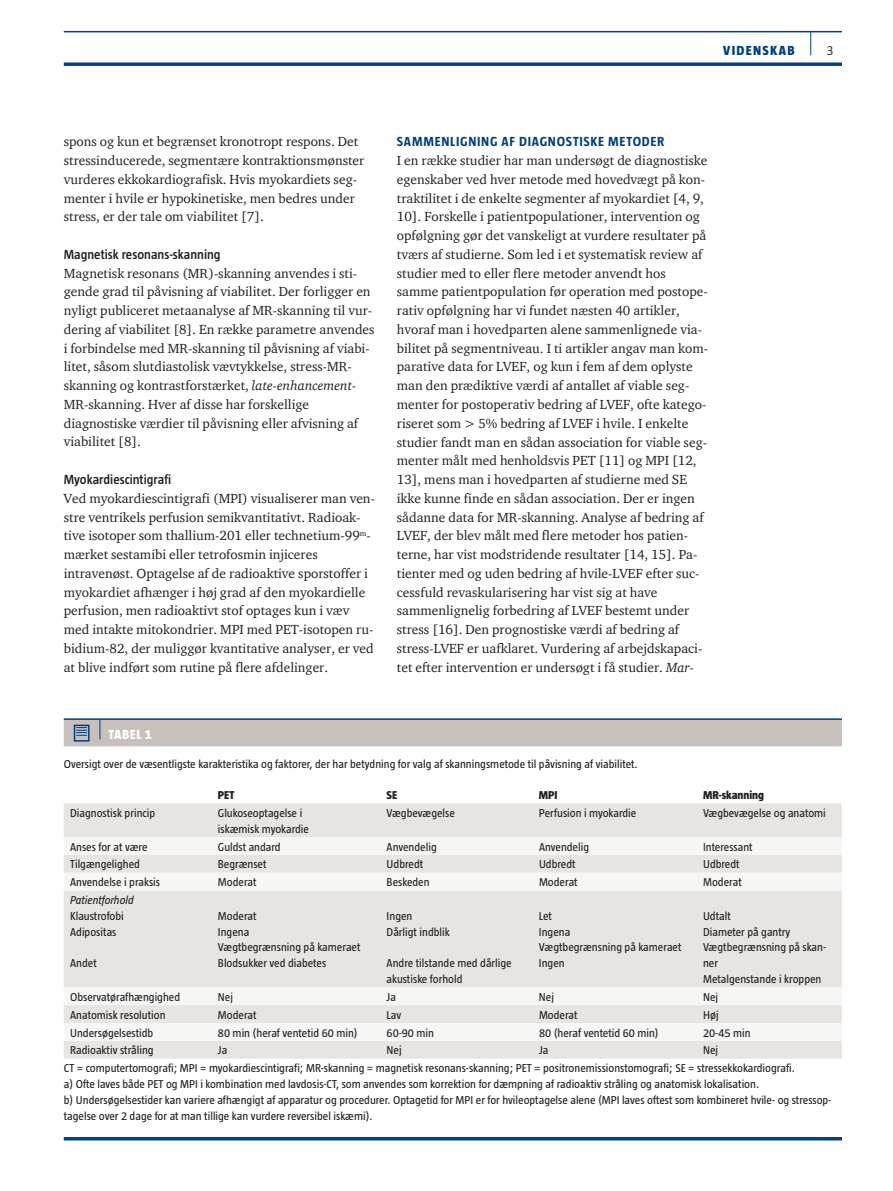
<style>
.page{position:relative;width:893px;height:1191px;background:#fff}
.page>*{position:absolute;margin:0;border:0;box-sizing:border-box;transform-origin:0 0}
.t1{font:13.5px/18.8px "ITC Charter Com";color:#231f20}
.t2{font:600 13.5px "Taz";color:#231f20}
.t3{font:700 13.5px "Taz";letter-spacing:.055em;color:#014081}
.t4{font:800 13.5px "Taz";letter-spacing:.095em;color:#014081}
.t5{font:800 13.5px "Taz";color:#fff}
.t6{font:300 13.5px "Taz";color:#231f20}
.t7{font:11.7px/15.8px "Taz";color:#231f20}
.t8{font:800 11.7px "Taz";color:#231f20}
.t9{font:italic 11.7px "Taz";color:#231f20}
.s1{font-style:italic}
</style>
<div class="page">
<hr style="left:64px;top:31px;width:778px;height:1px;background:#014081">
<svg style="left:64px;top:62px;width:778px;height:4px;background:#235991"></svg>
<svg style="left:810px;top:32px;width:1px;height:23px"></svg>
<hr style="left:64px;top:718px;width:36px;height:2px;background:#014081">
<hr style="left:100px;top:718px;width:742px;height:2px;background:#014081">
<div style="left:64px;top:719px;width:778px;height:27px;background:#c7c0bc"></div>
<div style="left:64px;top:803px;width:778px;height:255px;background:#e7e4e2"></div>
<svg style="left:64px;top:837px;width:778px;height:203px;fill:#e7e4e2"></svg>
<hr style="left:64px;top:1137px;width:778px;height:3px;background:#014081">
<p class="t4" style="left:723px;top:43px;width:73px">VIDENSKAB</p>
<p class="t6" style="left:827px;top:43px;width:8px">3</p>
<p class="t1" style="left:64px;top:132px;width:302px">spons og kun et begrænset kronotropt respons. Det stressinducerede, segmentære kontraktionsmønster vurderes ekkokardiografisk. Hvis myokardiets seg&shy;menter i hvile er hypokinetiske, men bedres under stress, er der tale om viabilitet [7].</p>
<p class="t2" style="left:64px;top:247px;width:158px">Magnetisk resonans-skanning</p>
<p class="t1" style="left:64px;top:263px;width:312px">Magnetisk resonans (MR)-skanning anvendes i sti&shy;gende grad til påvisning af viabilitet. Der forligger en nyligt publiceret metaanalyse af MR-skanning til vur&shy;dering af viabilitet [8]. En række parametre anvendes i forbindelse med MR-skanning til påvisning af viabi&shy;litet, såsom slutdiastolisk vævtykkelse, stress-MR&shy;skanning og kontrastforstærket, <span class="s1">late-enhancement-</span>MR-skanning. Hver af disse har forskellige diagnostiske værdier til påvisning eller afvisning af viabilitet [8].</p>
<p class="t2" style="left:64px;top:472px;width:109px">Myokardiescintigrafi</p>
<p class="t1" style="left:64px;top:488px;width:313px">Ved myokardiescintigrafi (MPI) visualiserer man ven&shy;stre ventrikels perfusion semikvantitativt. Radioak&shy;tive isotoper som thallium-201 eller technetium-99<sup>m&shy;</sup>mærket sestamibi eller tetrofosmin injiceres intravenøst. Optagelse af de radioaktive sporstoffer i myokardiet afhænger i høj grad af den myokardielle perfusion, men radioaktivt stof optages kun i væv med intakte mitokondrier. MPI med PET-isotopen ru&shy;bidium-82, der muliggør kvantitative analyser, er ved at blive indført som rutine på flere afdelinger.</p>
<p class="t3" style="left:397px;top:134px;width:269px">SAMMENLIGNING AF DIAGNOSTISKE METODER</p>
<p class="t1" style="left:397px;top:151px;width:313px">I en række studier har man undersøgt de diagnostiske egenskaber ved hver metode med hovedvægt på kon&shy;traktilitet i de enkelte segmenter af myokardiet [4, 9, 10]. Forskelle i patientpopulationer, intervention og opfølgning gør det vanskeligt at vurdere resultater på tværs af studierne. Som led i et systematisk review af studier med to eller flere metoder anvendt hos samme patientpopulation før operation med postope&shy;rativ opfølgning har vi fundet næsten 40 artikler, hvoraf man i hovedparten alene sammenlignede via&shy;bilitet på segmentniveau. I ti artikler angav man kom&shy;parative data for LVEF, og kun i fem af dem oplyste man den prædiktive værdi af antallet af viable seg&shy;menter for postoperativ bedring af LVEF, ofte katego&shy;riseret som &gt; 5% bedring af LVEF i hvile. I enkelte studier fandt man en sådan association for viable seg&shy;menter målt med henholdsvis PET [11] og MPI [12, 13], mens man i hovedparten af studierne med SE ikke kunne finde en sådan association. Der er ingen sådanne data for MR-skanning. Analyse af bedring af LVEF, der blev målt med flere metoder hos patien&shy;terne, har vist modstridende resultater [14, 15]. Pa&shy;tienter med og uden bedring af hvile-LVEF efter suc&shy;cessfuld revaskularisering har vist sig at have sammenlignelig forbedring af LVEF bestemt under stress [16]. Den prognostiske værdi af bedring af stress-LVEF er uafklaret. Vurdering af arbejdskapaci&shy;tet efter intervention er undersøgt i få studier. <span class="s1">Mar-</span></p>
<p class="t5" style="left:108px;top:727px;width:8px">Tabe</p>
<p class="t5" style="left:136px;top:727px;width:17px">l 1</p>
<p class="t7" style="left:64px;top:756px;width:575px">Oversigt over de væsentligste karakteristika og faktorer, der har betydning for valg af skanningsmetode til påvisning af viabilitet.</p>
<p class="t8" style="left:218px;top:788px;width:18px">PET</p>
<p class="t8" style="left:387px;top:788px;width:12px">SE</p>
<p class="t8" style="left:539px;top:788px;width:20px">MPI</p>
<p class="t8" style="left:703px;top:788px;width:63px">MR-skanning</p>
<p class="t7" style="left:70px;top:805px;width:87px">Diagnostisk princip</p>
<p class="t7" style="left:218px;top:805px;width:93px">Glukoseoptagelse i iskæmisk myokardie</p>
<p class="t7" style="left:387px;top:805px;width:70px">Vægbevægelse</p>
<p class="t7" style="left:539px;top:805px;width:99px">Perfusion i myokardie</p>
<p class="t7" style="left:703px;top:805px;width:124px">Vægbevægelse og anatomi</p>
<p class="t7" style="left:70px;top:838px;width:79px">Anses for at være</p>
<p class="t7" style="left:218px;top:838px;width:64px">Guldst andard</p>
<p class="t7" style="left:387px;top:838px;width:52px">Anvendelig</p>
<p class="t7" style="left:539px;top:838px;width:52px">Anvendelig</p>
<p class="t7" style="left:703px;top:838px;width:51px">Interessant</p>
<p class="t7" style="left:70px;top:856px;width:71px">Tilgængelighed</p>
<p class="t7" style="left:218px;top:856px;width:50px">Begrænset</p>
<p class="t7" style="left:387px;top:856px;width:38px">Udbredt</p>
<p class="t7" style="left:539px;top:856px;width:38px">Udbredt</p>
<p class="t7" style="left:703px;top:856px;width:38px">Udbredt</p>
<p class="t7" style="left:70px;top:874px;width:92px">Anvendelse i praksis</p>
<p class="t7" style="left:218px;top:874px;width:40px">Moderat</p>
<p class="t7" style="left:387px;top:874px;width:45px">Beskeden</p>
<p class="t7" style="left:539px;top:874px;width:40px">Moderat</p>
<p class="t7" style="left:703px;top:874px;width:40px">Moderat</p>
<p class="t9" style="left:70px;top:893px;width:65px">Patientforhold</p>
<p class="t7" style="left:70px;top:908px;width:55px">Klaustrofobi<br>Adipositas</p>
<p class="t7" style="left:70px;top:955px;width:28px">Andet</p>
<p class="t7" style="left:539px;top:908px;width:144px">Let<br>Ingena<br>Vægtbegrænsning på kameraet<br>Ingen</p>
<p class="t7" style="left:703px;top:908px;width:125px">Udtalt<br>Diameter på gantry<br>Vægtbegrænsning på skan&shy;ner<br>Metalgenstande i kroppen</p>
<p class="t7" style="left:218px;top:908px;width:144px">Moderat<br>Ingena<br>Vægtbegrænsning på kameraet<br>Blodsukker ved diabetes</p>
<p class="t7" style="left:387px;top:908px;width:65px">Ingen<br>Dårligt indblik</p>
<p class="t7" style="left:387px;top:955px;width:127px">Andre tilstande med dårlige akustiske forhold</p>
<p class="t7" style="left:70px;top:989px;width:112px">Observatørafhængighed</p>
<p class="t7" style="left:218px;top:989px;width:17px">Nej</p>
<p class="t7" style="left:387px;top:989px;width:11px">Ja</p>
<p class="t7" style="left:539px;top:989px;width:17px">Nej</p>
<p class="t7" style="left:703px;top:989px;width:17px">Nej</p>
<p class="t7" style="left:70px;top:1006px;width:97px">Anatomisk resolution</p>
<p class="t7" style="left:218px;top:1006px;width:40px">Moderat</p>
<p class="t7" style="left:387px;top:1006px;width:16px">Lav</p>
<p class="t7" style="left:539px;top:1006px;width:40px">Moderat</p>
<p class="t7" style="left:703px;top:1006px;width:17px">Høj</p>
<p class="t7" style="left:70px;top:1024px;width:85px">Undersøgelsestidb</p>
<p class="t7" style="left:218px;top:1024px;width:141px">80 min (heraf ventetid 60 min)</p>
<p class="t7" style="left:387px;top:1024px;width:49px">60-90 min</p>
<p class="t7" style="left:539px;top:1024px;width:121px">80 (heraf ventetid 60 min)</p>
<p class="t7" style="left:703px;top:1024px;width:49px">20-45 min</p>
<p class="t7" style="left:70px;top:1042px;width:85px">Radioaktiv stråling</p>
<p class="t7" style="left:218px;top:1042px;width:11px">Ja</p>
<p class="t7" style="left:387px;top:1042px;width:17px">Nej</p>
<p class="t7" style="left:539px;top:1042px;width:11px">Ja</p>
<p class="t7" style="left:64px;top:1041px;width:732px;line-height:17.9px;text-indent:639px">Nej<br>CT = computertomografi; MPI = myokardiescintigrafi; MR-skanning = magnetisk resonans-skanning; PET = positronemissionstomografi; SE = stressekkokardiografi.</p>
<p class="t7" style="left:64px;top:1076px;width:769px">a) Ofte laves både PET og MPI i kombination med lavdosis-CT, som anvendes som korrektion for dæmpning af radioaktiv stråling og anatomisk lokalisation.<br>b) Undersøgelsestider kan variere afhængigt af apparatur og procedurer. Optagetid for MPI er for hvileoptagelse alene (MPI laves oftest som kombineret hvile- og stressop&shy;tagelse over 2 dage for at man tillige kan vurdere reversibel iskæmi).</p>
</div>
